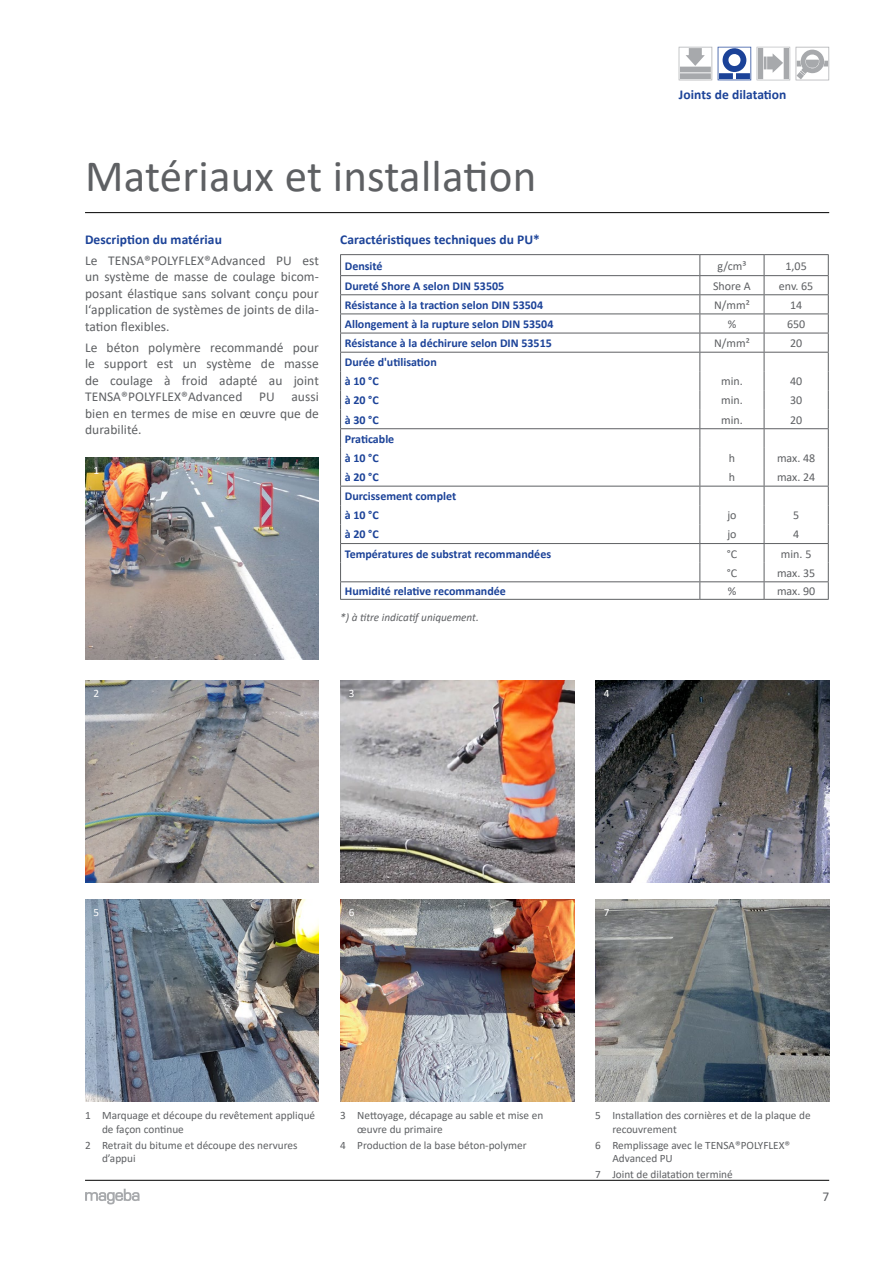
<style>
.page{position:relative;width:893px;height:1263px;background:#fff}
.page>*{position:absolute;margin:0;border:0;box-sizing:border-box;transform-origin:0 0}
.t1{font:45px "Calibri";letter-spacing:.005em;color:#5e6063}
.t2{font:13.5px/16.5px "Calibri";letter-spacing:.005em;color:#5e6063;text-align:justify}
.t3{font:700 13.5px "Calibri";letter-spacing:.005em;color:#1b4298}
.t4{font:700 12px/19.2px "Calibri";color:#1b4298}
.t5{font:12px "Calibri";color:#5e6063}
.t6{font:11.25px/13.5px "Calibri";color:#5e6063}
.t7{font:italic 11.25px "Calibri";color:#5e6063}
.t8{font:11.25px "Calibri";color:#fff}
</style>
<div class="page">
<hr style="left:85px;top:212px;width:744px;height:1px;background:#000">
<hr style="left:85px;top:1180px;width:744px;height:1px;background:#000">
<svg style="left:85px;top:1189px;width:55px;height:15px"></svg>
<svg style="left:718px;top:47px;width:33px;height:33px"></svg>
<svg style="left:679px;top:47px;width:33px;height:34px"></svg>
<svg style="left:757px;top:47px;width:33px;height:33px"></svg>
<svg style="left:796px;top:47px;width:34px;height:33px"></svg>
<svg style="left:796px;top:72px;width:8px;height:7px"></svg>
<img style="left:85px;top:680px;width:234px;height:202px">
<img style="left:595px;top:899px;width:234px;height:202px">
<img style="left:340px;top:899px;width:234px;height:202px">
<img style="left:595px;top:680px;width:234px;height:202px">
<img style="left:85px;top:457px;width:234px;height:202px">
<img style="left:340px;top:680px;width:234px;height:202px">
<img style="left:85px;top:899px;width:234px;height:202px">
<hr style="left:340px;top:254px;width:360px;height:1px;background:#5e6063">
<hr style="left:700px;top:254px;width:64px;height:1px;background:#5e6063">
<hr style="left:764px;top:254px;width:65px;height:1px;background:#5e6063">
<hr style="left:340px;top:275px;width:360px;height:1px;background:#5e6063">
<hr style="left:700px;top:275px;width:64px;height:1px;background:#5e6063">
<hr style="left:764px;top:275px;width:65px;height:1px;background:#5e6063">
<hr style="left:340px;top:294px;width:360px;height:1px;background:#5e6063">
<hr style="left:700px;top:294px;width:64px;height:1px;background:#5e6063">
<hr style="left:764px;top:294px;width:65px;height:1px;background:#5e6063">
<hr style="left:340px;top:314px;width:360px;height:1px;background:#5e6063">
<hr style="left:700px;top:314px;width:64px;height:1px;background:#5e6063">
<hr style="left:764px;top:314px;width:65px;height:1px;background:#5e6063">
<hr style="left:340px;top:333px;width:360px;height:1px;background:#5e6063">
<hr style="left:700px;top:333px;width:64px;height:1px;background:#5e6063">
<hr style="left:764px;top:333px;width:65px;height:1px;background:#5e6063">
<hr style="left:340px;top:352px;width:360px;height:1px;background:#5e6063">
<hr style="left:700px;top:352px;width:64px;height:1px;background:#5e6063">
<hr style="left:764px;top:352px;width:65px;height:1px;background:#5e6063">
<hr style="left:340px;top:428px;width:360px;height:1px;background:#5e6063">
<hr style="left:700px;top:428px;width:64px;height:1px;background:#5e6063">
<hr style="left:764px;top:428px;width:65px;height:1px;background:#5e6063">
<hr style="left:340px;top:486px;width:360px;height:1px;background:#5e6063">
<hr style="left:700px;top:486px;width:64px;height:1px;background:#5e6063">
<hr style="left:764px;top:486px;width:65px;height:1px;background:#5e6063">
<hr style="left:340px;top:543px;width:360px;height:1px;background:#5e6063">
<hr style="left:700px;top:543px;width:64px;height:1px;background:#5e6063">
<hr style="left:764px;top:543px;width:65px;height:1px;background:#5e6063">
<hr style="left:340px;top:581px;width:360px;height:1px;background:#5e6063">
<svg style="left:340px;top:255px;width:1px;height:344px"></svg>
<hr style="left:700px;top:581px;width:64px;height:1px;background:#5e6063">
<svg style="left:699px;top:255px;width:1px;height:344px"></svg>
<hr style="left:764px;top:581px;width:65px;height:1px;background:#5e6063">
<svg style="left:764px;top:255px;width:1px;height:344px"></svg>
<svg style="left:828px;top:255px;width:1px;height:344px"></svg>
<hr style="left:340px;top:599px;width:360px;height:1px;background:#5e6063">
<hr style="left:700px;top:599px;width:64px;height:1px;background:#5e6063">
<hr style="left:764px;top:599px;width:65px;height:1px;background:#5e6063">
<h1 class="t1" style="left:85px;top:145px;width:453px">Matériaux et installation</h1>
<p class="t3" style="left:679px;top:85px;width:109px">Joints de dilatation</p>
<p class="t3" style="left:85px;top:230px;width:138px">Description du matériau</p>
<p class="t2" style="left:85px;top:252px;width:235px">Le TENSA®POLYFLEX®Advanced PU est un système de masse de coulage bicom&shy;posant élastique sans solvant conçu pour l‘application de systèmes de joints de dila&shy;tation flexibles.</p>
<p class="t2" style="left:85px;top:338px;width:235px">Le béton polymère recommandé pour le support est un système de masse de coulage à froid adapté au joint TENSA®POLYFLEX®Advanced PU aussi bien en termes de mise en œuvre que de durabilité.</p>
<p class="t8" style="left:94px;top:462px;width:7px">1</p>
<p class="t3" style="left:340px;top:230px;width:201px">Caractéristiques techniques du PU*</p>
<p class="t4" style="left:345px;top:256px;width:39px">Densité</p>
<p class="t5" style="left:717px;top:257px;width:31px">g/cm³</p>
<p class="t5" style="left:785px;top:257px;width:23px">1,05</p>
<p class="t4" style="left:345px;top:276px;width:161px">Dureté Shore A selon DIN 53505</p>
<p class="t5" style="left:713px;top:277px;width:39px">Shore A</p>
<p class="t5" style="left:779px;top:277px;width:36px">env. 65</p>
<p class="t4" style="left:345px;top:295px;width:200px">Résistance à la traction selon DIN 53504</p>
<p class="t5" style="left:714px;top:296px;width:37px">N/mm²</p>
<p class="t5" style="left:790px;top:296px;width:14px">14</p>
<p class="t4" style="left:345px;top:314px;width:210px">Allongement à la rupture selon DIN 53504</p>
<p class="t5" style="left:728px;top:316px;width:10px">%</p>
<p class="t5" style="left:787px;top:316px;width:20px">650</p>
<p class="t4" style="left:345px;top:333px;width:209px">Résistance à la déchirure selon DIN 53515</p>
<p class="t5" style="left:714px;top:335px;width:37px">N/mm²</p>
<p class="t5" style="left:790px;top:335px;width:14px">20</p>
<p class="t4" style="left:345px;top:352px;width:94px">Durée d'utilisation à 10 °C</p>
<p class="t5" style="left:721px;top:373px;width:23px">min.</p>
<p class="t5" style="left:790px;top:373px;width:14px">40</p>
<p class="t4" style="left:345px;top:391px;width:35px">à 20 °C</p>
<p class="t5" style="left:721px;top:392px;width:23px">min.</p>
<p class="t5" style="left:790px;top:392px;width:14px">30</p>
<p class="t4" style="left:345px;top:410px;width:35px">à 30 °C</p>
<p class="t5" style="left:721px;top:411px;width:23px">min.</p>
<p class="t5" style="left:790px;top:411px;width:14px">20</p>
<p class="t4" style="left:345px;top:429px;width:51px">Praticable à 10 °C</p>
<p class="t5" style="left:729px;top:450px;width:8px">h</p>
<p class="t5" style="left:777px;top:450px;width:40px">max. 48</p>
<p class="t4" style="left:345px;top:467px;width:35px">à 20 °C</p>
<p class="t5" style="left:729px;top:469px;width:8px">h</p>
<p class="t5" style="left:777px;top:469px;width:40px">max. 24</p>
<p class="t4" style="left:345px;top:486px;width:113px">Durcissement complet à 10 °C</p>
<p class="t5" style="left:727px;top:507px;width:11px">jo</p>
<p class="t5" style="left:793px;top:507px;width:8px">5</p>
<p class="t4" style="left:345px;top:525px;width:35px">à 20 °C</p>
<p class="t5" style="left:727px;top:526px;width:11px">jo</p>
<p class="t5" style="left:793px;top:526px;width:8px">4</p>
<p class="t4" style="left:345px;top:544px;width:208px">Températures de substrat recommandées</p>
<p class="t5" style="left:727px;top:545px;width:12px">°C</p>
<p class="t5" style="left:781px;top:545px;width:32px">min. 5</p>
<p class="t5" style="left:727px;top:564px;width:12px">°C</p>
<p class="t5" style="left:777px;top:564px;width:40px">max. 35</p>
<p class="t4" style="left:345px;top:581px;width:163px">Humidité relative recommandée</p>
<p class="t5" style="left:728px;top:583px;width:10px">%</p>
<p class="t5" style="left:777px;top:583px;width:40px">max. 90</p>
<p class="t7" style="left:340px;top:609px;width:140px">*) à titre indicatif uniquement.</p>
<p class="t8" style="left:94px;top:686px;width:7px">2</p>
<p class="t8" style="left:349px;top:686px;width:7px">3</p>
<p class="t8" style="left:604px;top:686px;width:7px">4</p>
<p class="t8" style="left:94px;top:905px;width:7px">5</p>
<p class="t8" style="left:349px;top:905px;width:7px">6</p>
<p class="t8" style="left:604px;top:905px;width:7px">7</p>
<p class="t6" style="left:102px;top:1108px;width:215px;text-indent:-17px">1 Marquage et découpe du revêtement appliqué de façon continue</p>
<p class="t6" style="left:102px;top:1138px;width:197px;text-indent:-17px">2 Retrait du bitume et découpe des nervures d’appui</p>
<p class="t6" style="left:357px;top:1108px;width:188px;text-indent:-17px">3 Nettoyage, décapage au sable et mise en œuvre du primaire</p>
<p class="t6" style="left:340px;top:1138px;width:188px">4 Production de la base béton-polymer</p>
<p class="t6" style="left:612px;top:1108px;width:200px;text-indent:-17px">5 Installation des cornières et de la plaque de recouvrement</p>
<p class="t6" style="left:612px;top:1138px;width:179px;text-indent:-17px">6 Remplissage avec le TENSA®POLYFLEX®<br>Advanced PU</p>
<p class="t6" style="left:595px;top:1167px;width:139px">7 Joint de dilatation terminé</p>
<p class="t2" style="left:822px;top:1188px;width:8px">7</p>
</div>
